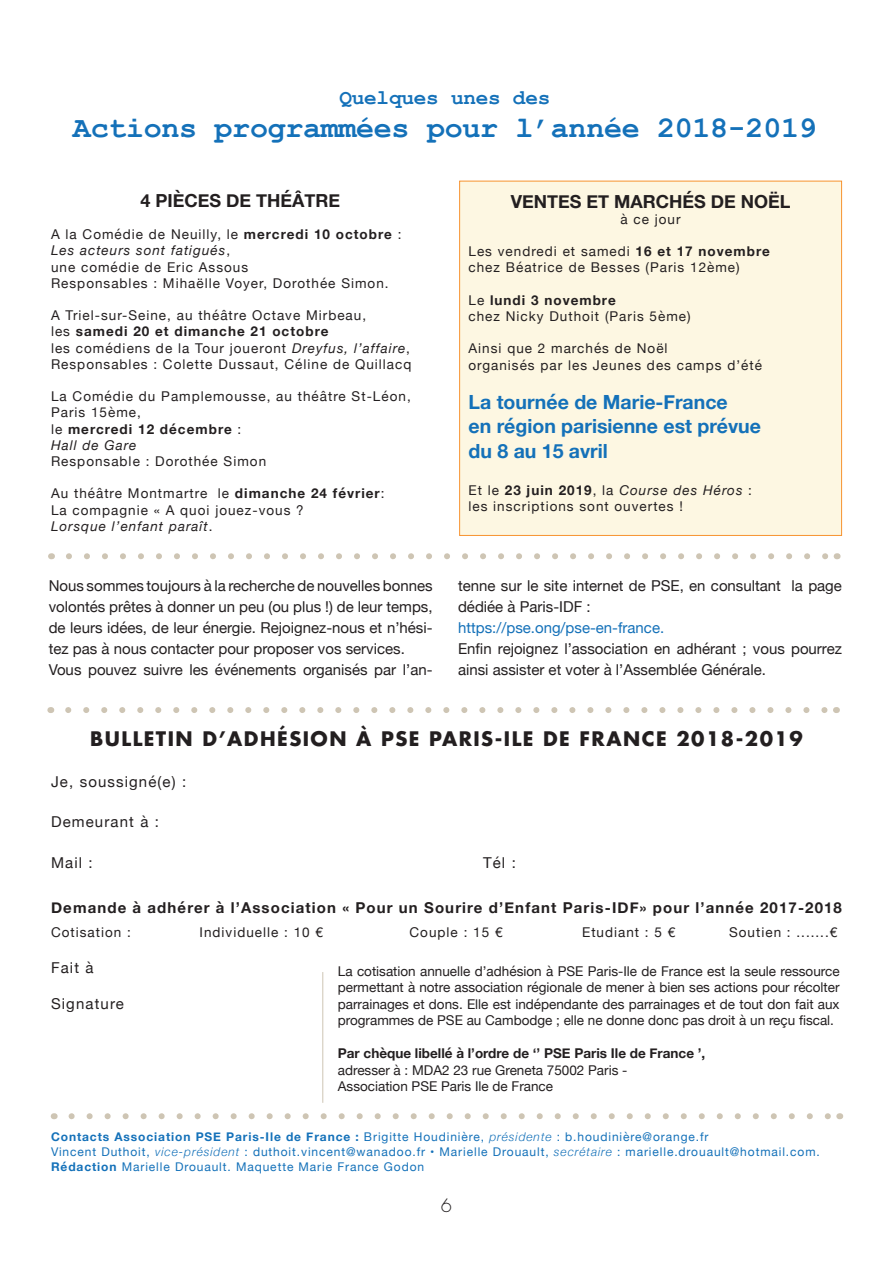
<style>
.page{position:relative;width:893px;height:1263px;background:#fff}
.page>*{position:absolute;margin:0;border:0;box-sizing:border-box;transform-origin:0 0}
.t1{font:700 30px "Courier New";letter-spacing:-.01em;color:#1471b9}
.t2{font:700 21px "Courier New";letter-spacing:-.01em;color:#1471b9}
.t3{font:700 19.5px/23.4px "Helvetica Neue";color:#1471b9}
.t4{font:700 19.5px "Futura";letter-spacing:.075em;color:#231f20}
.t5{font:700 18px "Helvetica Neue";color:#231f20}
.t6{font:300 18px "Futura";color:#231f20}
.t7{font:15px/21px "Helvetica Neue";color:#231f20}
.t8{font:700 15px "Helvetica Neue";letter-spacing:.075em;color:#231f20}
.t9{font:15px "Helvetica Neue";letter-spacing:.075em;color:#231f20}
.t10{font:15px "Helvetica Neue";color:#1471b9}
.t11{font:13.5px/16.2px "Helvetica Neue";letter-spacing:.075em;color:#231f20}
.t12{font:13.5px/16.5px "Helvetica Neue";color:#231f20}
.t13{font:700 13.5px "Helvetica Neue";color:#231f20}
.t14{font:12px/15px "Helvetica Neue";letter-spacing:.075em;color:#1471b9}
.s1{font-weight:700}
.s2{font-style:italic}
.s3{font-weight:300;font-style:italic}
</style>
<div class="page">
<div style="left:460px;top:181px;width:382px;height:354px;background:#fdf7e2"></div>
<div style="left:459px;top:181px;width:383px;height:355px;border:1px solid #f79330"></div>
<svg style="left:69px;top:553px;width:759px;height:6px"></svg>
<svg style="left:68px;top:707px;width:759px;height:6px"></svg>
<svg style="left:72px;top:1113px;width:758px;height:6px"></svg>
<hr style="left:322px;top:972px;width:1px;height:131px;background:#cec5b4">
<h2 class="t2" style="left:339px;top:85px;width:212px">Quelques unes des</h2>
<h1 class="t1" style="left:73px;top:109px;width:745px">Actions programmées pour l’année 2018-2019</h1>
<h3 class="t5" style="left:140px;top:186px;width:201px">4 PIÈCES DE THÉÂTRE</h3>
<p class="t11" style="left:51px;top:227px;width:352px">A la Comédie de Neuilly, le <span class="s1">mercredi 10 octobre</span> :<br><span class="s2">Les acteurs sont fatigués</span>,<br>une comédie de Eric Assous<br>Responsables : Mihaëlle Voyer, Dorothée Simon.</p>
<p class="t11" style="left:51px;top:308px;width:362px">A Triel-sur-Seine, au théâtre Octave Mirbeau,<br>les <span class="s1">samedi 20 et dimanche 21 octobre<br></span>les comédiens de la Tour joueront <span class="s2">Dreyfus, l’affaire</span>, Responsables : Colette Dussaut, Céline de Quillacq</p>
<p class="t11" style="left:51px;top:389px;width:361px">La Comédie du Pamplemousse, au théâtre St-Léon,<br>Paris 15ème,<br>le <span class="s1">mercredi 12 décembre</span> :<br><span class="s2">Hall de Gare</span></p>
<p class="t11" style="left:51px;top:454px;width:217px">Responsable : Dorothée Simon</p>
<p class="t11" style="left:51px;top:486px;width:335px">Au théâtre Montmartre le <span class="s1">dimanche 24 février</span>:<br>La compagnie « A quoi jouez-vous ?<br><span class="s2">Lorsque l’enfant paraît</span>.</p>
<h3 class="t5" style="left:511px;top:187px;width:281px">VENTES ET MARCHÉS DE NOËL</h3>
<p class="t11" style="left:621px;top:212px;width:62px">à ce jour</p>
<p class="t11" style="left:468px;top:244px;width:303px">Les vendredi et samedi <span class="s1">16 et 17 novembre </span>chez Béatrice de Besses (Paris 12ème)</p>
<p class="t11" style="left:468px;top:293px;width:224px">Le <span class="s1">lundi 3 novembre<br></span>chez Nicky Duthoit (Paris 5ème)</p>
<p class="t11" style="left:468px;top:341px;width:295px">Ainsi que 2 marchés de Noël<br>organisés par les Jeunes des camps d’été</p>
<h3 class="t3" style="left:468px;top:391px;width:294px">La tournée de Marie-France<br>en région parisienne est prévue</h3>
<h3 class="t3" style="left:468px;top:440px;width:141px">du 8 au 15 avril</h3>
<p class="t11" style="left:468px;top:482px;width:285px">Et le <span class="s1">23 juin 2019</span>, la <span class="s2">Course des Héros</span> : les inscriptions sont ouvertes !</p>
<p class="t7" style="left:49px;top:576px;width:385px">Nous sommes toujours à la recherche de nouvelles bonnes volontés prêtes à donner un peu (ou plus !) de leur temps, de leurs idées, de leur énergie. Rejoignez-nous et n’hési&shy;tez pas à nous contacter pour proposer vos services.<br>Vous pouvez suivre les événements organisés par l’an-</p>
<p class="t7" style="left:458px;top:576px;width:385px">tenne sur le site internet de PSE, en consultant la page dédiée à Paris-IDF :</p>
<p class="t10" style="left:458px;top:617px;width:208px">https://pse.ong/pse-en-france.</p>
<p class="t7" style="left:458px;top:639px;width:385px">Enfin rejoignez l’association en adhérant ; vous pourrez ainsi assister et voter à l’Assemblée Générale.</p>
<h3 class="t4" style="left:90px;top:725px;width:714px">BULLETIN D’ADHÉSION À PSE PARIS-ILE DE FRANCE 2018-2019</h3>
<p class="t9" style="left:51px;top:770px;width:137px">Je, soussigné(e) :</p>
<p class="t9" style="left:51px;top:811px;width:109px">Demeurant à :</p>
<p class="t7" style="left:51px;top:853px;width:43px">Mail :</p>
<p class="t7" style="left:483px;top:853px;width:34px">Tél :</p>
<p class="t8" style="left:51px;top:895px;width:792px">Demande à adhérer à l’Association « Pour un Sourire d’Enfant Paris-IDF» pour l’année 2017-2018</p>
<p class="t11" style="left:51px;top:925px;width:81px">Cotisation :</p>
<p class="t11" style="left:200px;top:925px;width:125px">Individuelle : 10 €</p>
<p class="t11" style="left:410px;top:925px;width:94px">Couple : 15 €</p>
<p class="t11" style="left:582px;top:925px;width:95px">Etudiant : 5 €</p>
<p class="t11" style="left:729px;top:925px;width:110px">Soutien : .......€</p>
<p class="t7" style="left:51px;top:958px;width:44px">Fait à</p>
<p class="t9" style="left:51px;top:993px;width:74px">Signature</p>
<p class="t11" style="left:338px;top:963px;width:503px;text-align:justify">La cotisation annuelle d’adhésion à PSE Paris-Ile de France est la seule ressource permettant à notre association régionale de mener à bien ses actions pour récolter parrainages et dons. Elle est indépendante des parrainages et de tout don fait aux programmes de PSE au Cambodge ; elle ne donne donc pas droit à un reçu fiscal.</p>
<p class="t13" style="left:338px;top:1043px;width:369px">Par chèque libellé à l’ordre de ‘’ PSE Paris Ile de France ’,</p>
<p class="t12" style="left:338px;top:1062px;width:291px">adresser à : MDA2 23 rue Greneta 75002 Paris -<br>Association PSE Paris Ile de France</p>
<p class="t14" style="left:51px;top:1130px;width:770px"><span class="s1">Contacts Association PSE Paris-Ile de France :</span> Brigitte Houdinière, <span class="s3">présidente</span> : b.houdinière@orange.fr<br>Vincent Duthoit, <span class="s3">vice-président</span> : duthoit.vincent@wanadoo.fr • Marielle Drouault, <span class="s3">secrétaire</span> : marielle.drouault@hotmail.com.<br><span class="s1">Rédaction</span> Marielle Drouault. Maquette Marie France Godon</p>
<h3 class="t6" style="left:441px;top:1194px;width:13px">6</h3>
</div>
